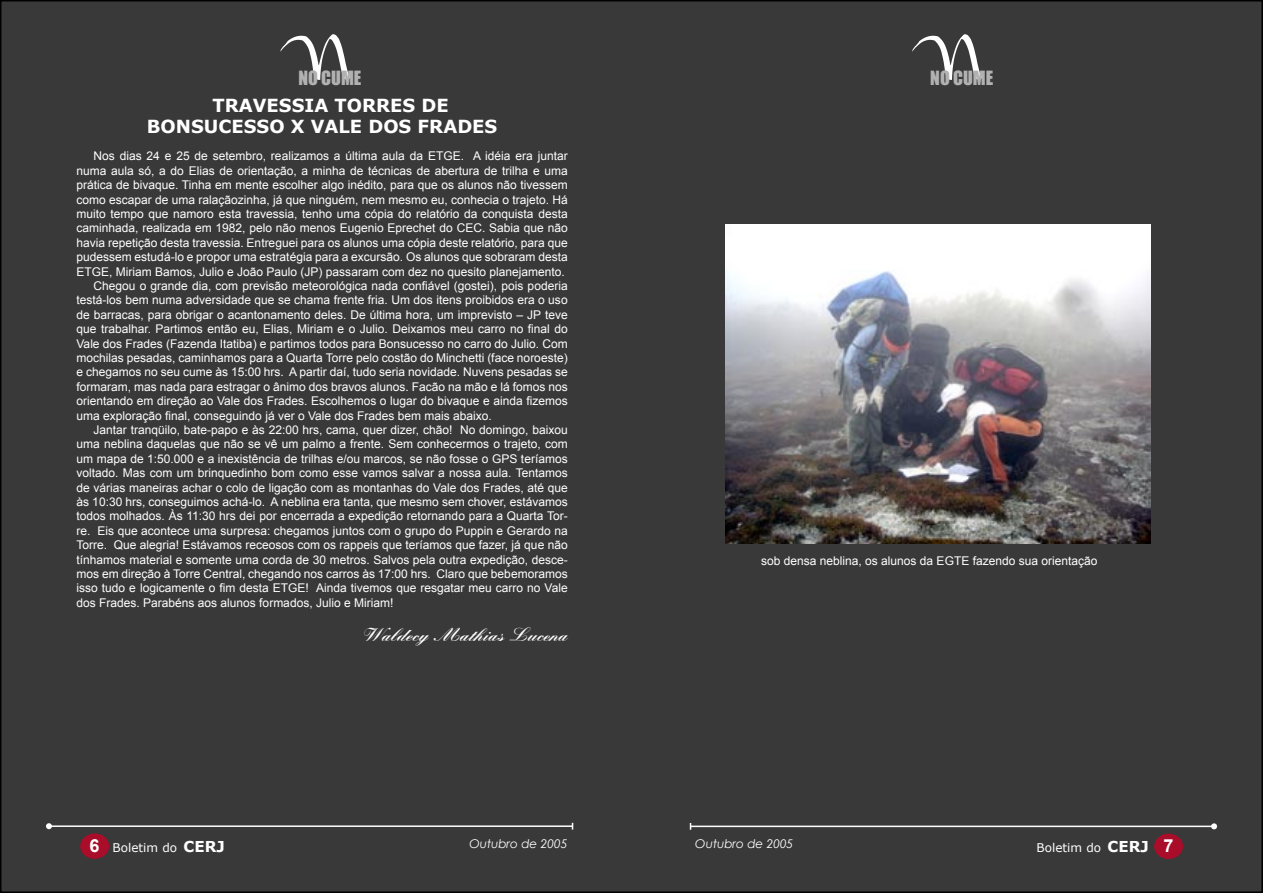
<style>
.page{position:relative;width:1263px;height:893px;background:#fff}
.page>*{position:absolute;margin:0;border:0;box-sizing:border-box;transform-origin:0 0}
.t1{font:60px "Dragonwick Cn";color:#fff}
.Relato_T_tulo{font:700 18px/21.6px "Verdana";color:#fff}
.Relato_Assinatura{font:900 18px "Bull Script Black S Si";color:#fff}
.t2{font:18px "Impact";color:#b1b1b1}
.t3{font:700 18px "Arial";color:#fff}
.Relato_Corpo{font:12px/14.4px "Arial";color:#fff;text-align:justify}
.t4{font:italic 12px "Century Gothic";color:#fff}
.t5{font:12px "Verdana";color:#fff}
.s1{font-weight:700;font-size:15px}
</style>
<div class="page">
<div style="left:1px;top:1px;width:1261px;height:891px;background:#393939"></div>
<hr style="left:690px;top:826px;width:524px;height:1px;background:#fff">
<svg style="left:1211px;top:823px;width:6px;height:6px"></svg>
<hr style="left:49px;top:825px;width:523px;height:2px;background:#fff">
<svg style="left:46px;top:823px;width:6px;height:6px"></svg>
<div style="left:80px;top:833px;width:29px;height:26px;background:#a90d2a;border-radius:50%"></div>
<div style="left:1154px;top:834px;width:29px;height:25px;background:#a90d2a;border-radius:50%"></div>
<img style="left:726px;top:225px;width:425px;height:319px">
<p class="t1" style="left:277px;top:34px;width:79px">N</p>
<p class="t2" style="left:298px;top:64px;width:64px">NO CUME</p>
<p class="Relato_T_tulo" style="left:147px;top:94px;width:352px;text-indent:66px">TRAVESSIA TORRES DE<br>BONSUCESSO X VALE DOS FRADES</p>
<p class="Relato_Corpo" style="left:77px;top:149px;width:493px;text-indent:17px">Nos dias 24 e 25 de setembro, realizamos a última aula da ETGE. A idéia era juntar numa aula só, a do Elias de orientação, a minha de técnicas de abertura de trilha e uma prática de bivaque. Tinha em mente escolher algo inédito, para que os alunos não tivessem como escapar de uma ralaçãozinha, já que ninguém, nem mesmo eu, conhecia o trajeto. Há muito tempo que namoro esta travessia, tenho uma cópia do relatório da conquista desta caminhada, realizada em 1982, pelo não menos Eugenio Eprechet do CEC. Sabia que não havia repetição desta travessia. Entreguei para os alunos uma cópia deste relatório, para que pudessem estudá-lo e propor uma estratégia para a excursão. Os alunos que sobraram desta ETGE, Miriam Bamos, Julio e João Paulo (JP) passaram com dez no quesito planejamento.</p>
<p class="Relato_Corpo" style="left:77px;top:279px;width:493px;text-indent:17px">Chegou o grande dia, com previsão meteorológica nada confiável (gostei), pois poderia testá-los bem numa adversidade que se chama frente fria. Um dos itens proibidos era o uso de barracas, para obrigar o acantonamento deles. De última hora, um imprevisto – JP teve que trabalhar. Partimos então eu, Elias, Miriam e o Julio. Deixamos meu carro no final do Vale dos Frades (Fazenda Itatiba) e partimos todos para Bonsucesso no carro do Julio. Com mochilas pesadas, caminhamos para a Quarta Torre pelo costão do Minchetti (face noroeste) e chegamos no seu cume às 15:00 hrs. A partir daí, tudo seria novidade. Nuvens pesadas se formaram, mas nada para estragar o ânimo dos bravos alunos. Facão na mão e lá fomos nos orientando em direção ao Vale dos Frades. Escolhemos o lugar do bivaque e ainda fizemos uma exploração final, conseguindo já ver o Vale dos Frades bem mais abaixo.</p>
<p class="Relato_Corpo" style="left:77px;top:423px;width:493px;text-indent:17px">Jantar tranqüilo, bate-papo e às 22:00 hrs, cama, quer dizer, chão! No domingo, baixou uma neblina daquelas que não se vê um palmo a frente. Sem conhecermos o trajeto, com um mapa de 1:50.000 e a inexistência de trilhas e/ou marcos, se não fosse o GPS teríamos voltado. Mas com um brinquedinho bom como esse vamos salvar a nossa aula. Tentamos de várias maneiras achar o colo de ligação com as montanhas do Vale dos Frades, até que às 10:30 hrs, conseguimos achá-lo. A neblina era tanta, que mesmo sem chover, estávamos todos molhados. Às 11:30 hrs dei por encerrada a expedição retornando para a Quarta Tor&shy;re. Eis que acontece uma surpresa: chegamos juntos com o grupo do Puppin e Gerardo na Torre. Que alegria! Estávamos receosos com os rappeis que teríamos que fazer, já que não tínhamos material e somente uma corda de 30 metros. Salvos pela outra expedição, desce&shy;mos em direção à Torre Central, chegando nos carros às 17:00 hrs. Claro que bebemoramos isso tudo e logicamente o fim desta ETGE! Ainda tivemos que resgatar meu carro no Vale dos Frades. Parabéns aos alunos formados, Julio e Miriam!</p>
<p class="Relato_Assinatura" style="left:362px;top:623px;width:207px">Waldecy Mathias Lucena</p>
<p class="t1" style="left:909px;top:34px;width:79px">N</p>
<p class="t2" style="left:930px;top:64px;width:64px">NO CUME</p>
<p class="Relato_Corpo" style="left:761px;top:553px;width:338px">sob densa neblina, os alunos da EGTE fazendo sua orientação</p>
<p class="t3" style="left:90px;top:833px;width:12px">6</p>
<p class="t5" style="left:113px;top:840px;width:114px">Boletim do <span class="s1">CERJ</span></p>
<p class="t5" style="left:1036px;top:840px;width:114px">Boletim do <span class="s1">CERJ</span></p>
<p class="t3" style="left:1163px;top:834px;width:12px">7</p>
<p class="t4" style="left:469px;top:836px;width:100px">Outubro de 2005</p>
<p class="t4" style="left:695px;top:835px;width:100px">Outubro de 2005</p>
</div>
